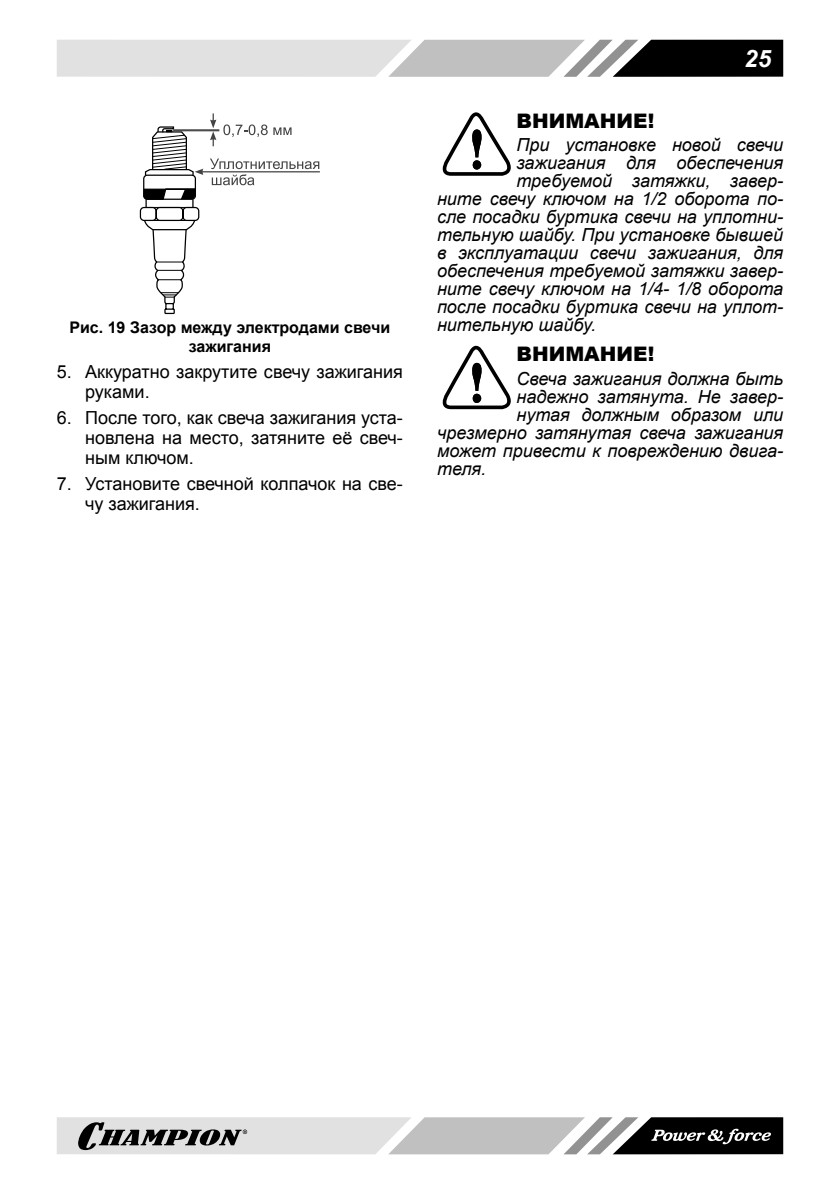
<style>
.page{position:relative;width:840px;height:1191px;background:#fff}
.page>*{position:absolute;margin:0;border:0;box-sizing:border-box;transform-origin:0 0}
.t1{font:italic 700 24px "Arial";color:#fff}
.t2{font:900 20px "Arial";color:#000}
.t3{font:italic 18px "Arial";color:#000}
.t4{font:18px/20px "Arial";color:#000}
.t5{font:700 16px/19.2px "Arial";color:#000;text-align:center}
</style>
<div class="page">
<svg style="left:57px;top:40px;width:725px;height:37px;background:#ababab"></svg>
<svg style="left:57px;top:1117px;width:725px;height:37px;background:#a2a2a2"></svg>
<div style="left:143px;top:175px;width:53px;height:25px;border:1px solid #000;border-radius:4px"></div>
<hr style="left:173px;top:129px;width:46px;height:1px;background:#434343">
<hr style="left:173px;top:130px;width:46px;height:1px;background:#434343">
<hr style="left:201px;top:171px;width:119px;height:1px;background:#434343">
<svg style="left:144px;top:126px;width:59px;height:51px"></svg>
<svg style="left:210px;top:113px;width:6px;height:33px"></svg>
<svg style="left:223px;top:124px;width:44px;height:13px"></svg>
<svg style="left:273px;top:127px;width:18px;height:8px"></svg>
<svg style="left:210px;top:158px;width:109px;height:27px"></svg>
<svg style="left:139px;top:188px;width:61px;height:127px"></svg>
<svg style="left:442px;top:112px;width:69px;height:64px"></svg>
<svg style="left:442px;top:346px;width:69px;height:63px"></svg>
<p class="t5" style="left:69px;top:318px;width:322px">Рис. 19 Зазор между электродами свечи зажигания</p>
<p class="t4" style="left:85px;top:362px;width:319px;text-indent:-28px">5. Аккуратно закрутите свечу зажигания руками.</p>
<p class="t4" style="left:85px;top:408px;width:319px;text-align:justify;text-indent:-28px">6. После того, как свеча зажигания уста&shy;новлена на место, затяните её свеч&shy;ным ключом.</p>
<p class="t4" style="left:85px;top:473px;width:319px;text-indent:-28px">7. Установите свечной колпачок на све&shy;чу зажигания.</p>
<h1 class="t1" style="left:743px;top:44px;width:28px">25</h1>
<p class="t2" style="left:516px;top:106px;width:139px">ВНИМАНИЕ!</p>
<p class="t3" style="left:516px;top:133px;width:268px">При установке новой свечи</p>
<p class="t3" style="left:516px;top:151px;width:268px">зажигания для обеспечения</p>
<p class="t3" style="left:516px;top:169px;width:268px">требуемой затяжки, завер-</p>
<p class="t3" style="left:437px;top:187px;width:347px">ните свечу ключом на 1/2 оборота по-</p>
<p class="t3" style="left:437px;top:205px;width:347px">сле посадки буртика свечи на уплотни-</p>
<p class="t3" style="left:437px;top:223px;width:347px">тельную шайбу. При установке бывшей</p>
<p class="t3" style="left:437px;top:241px;width:347px">в эксплуатации свечи зажигания, для</p>
<p class="t3" style="left:437px;top:259px;width:347px">обеспечения требуемой затяжки завер-</p>
<p class="t3" style="left:437px;top:277px;width:347px">ните свечу ключом на 1/4- 1/8 оборота</p>
<p class="t3" style="left:437px;top:295px;width:347px">после посадки буртика свечи на уплот-</p>
<p class="t3" style="left:437px;top:313px;width:160px">нительную шайбу.</p>
<p class="t2" style="left:516px;top:339px;width:139px">ВНИМАНИЕ!</p>
<p class="t3" style="left:516px;top:367px;width:268px">Свеча зажигания должна быть</p>
<p class="t3" style="left:516px;top:385px;width:268px">надежно затянута. Не завер-</p>
<p class="t3" style="left:516px;top:403px;width:268px">нутая должным образом или</p>
<p class="t3" style="left:437px;top:421px;width:347px">чрезмерно затянутая свеча зажигания</p>
<p class="t3" style="left:437px;top:439px;width:347px">может привести к повреждению двига-</p>
<p class="t3" style="left:437px;top:457px;width:51px">теля.</p>
</div>
